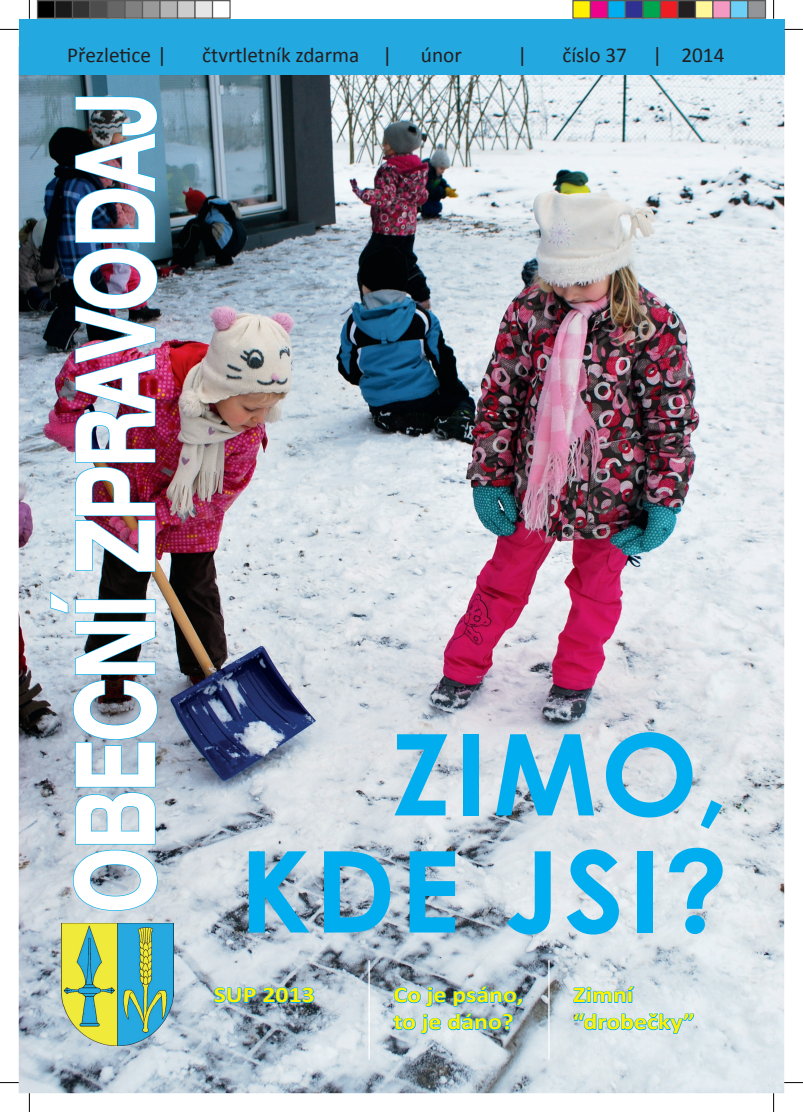
<style>
.page{position:relative;width:803px;height:1112px;background:#fff}
.page>*{position:absolute;margin:0;border:0;box-sizing:border-box;transform-origin:0 0}
.t1{font:700 112.88px "Century Gothic";letter-spacing:.035em;color:#00aeef}
.t2{font:700 expanded 109.75px "Swiss 721 BT";letter-spacing:-.03em;color:#fff;scale:.63 1}
.t3{font:700 22.5px/27px "Calibri";color:#fff101;scale:1.15 1}
.t4{font:21.25px "Calibri";color:#231f20}
</style>
<div class="page">
<img style="left:19px;top:74px;width:765px;height:1018px">
<div style="left:19px;top:19px;width:765px;height:55px;background:#23a8e0"></div>
<svg style="left:72px;top:620px;width:86px;height:291px;background:#8ca4b3"></svg>
<svg style="left:49px;top:590px;width:107px;height:24px;background:#68808b"></svg>
<img style="left:72px;top:96px;width:86px;height:476px">
<img style="left:61px;top:923px;width:112px;height:122px">
<svg style="left:213px;top:986px;width:102px;height:17px;background:#62a4c2"></svg>
<img style="left:392px;top:983px;width:131px;height:98px">
<svg style="left:572px;top:983px;width:63px;height:20px"></svg>
<svg style="left:573px;top:1010px;width:122px;height:28px;background:#add8ea"></svg>
<hr style="left:368px;top:959px;width:2px;height:100px;background:#fff">
<hr style="left:548px;top:959px;width:1px;height:100px;background:#fff">
<svg style="left:0;top:29px;width:19px;height:1px"></svg>
<svg style="left:784px;top:29px;width:19px;height:1px"></svg>
<svg style="left:0;top:1082px;width:19px;height:1px"></svg>
<svg style="left:784px;top:1082px;width:19px;height:1px"></svg>
<svg style="left:29px;top:0;width:1px;height:19px"></svg>
<svg style="left:29px;top:1092px;width:1px;height:19px"></svg>
<svg style="left:773px;top:0;width:1px;height:19px"></svg>
<svg style="left:773px;top:1092px;width:1px;height:19px"></svg>
<div style="left:38px;top:1px;width:17px;height:17px;background:#000"></div>
<div style="left:37px;top:0;width:19px;height:19px;border:1px solid #595959"></div>
<div style="left:55px;top:1px;width:18px;height:17px;background:#1a1a1a"></div>
<div style="left:54px;top:0;width:19px;height:19px;border:1px solid #595959"></div>
<div style="left:73px;top:1px;width:17px;height:17px;background:#333"></div>
<div style="left:72px;top:0;width:19px;height:19px;border:1px solid #595959"></div>
<div style="left:90px;top:1px;width:18px;height:17px;background:#4d4d4d"></div>
<div style="left:89px;top:0;width:19px;height:19px;border:1px solid #595959"></div>
<div style="left:108px;top:1px;width:17px;height:17px;background:#666"></div>
<div style="left:107px;top:0;width:19px;height:19px;border:1px solid #595959"></div>
<div style="left:125px;top:1px;width:18px;height:17px;background:#808080"></div>
<div style="left:124px;top:0;width:19px;height:19px;border:1px solid #595959"></div>
<div style="left:143px;top:1px;width:17px;height:17px;background:#999"></div>
<div style="left:142px;top:0;width:19px;height:19px;border:1px solid #595959"></div>
<div style="left:160px;top:1px;width:18px;height:17px;background:#b3b3b3"></div>
<div style="left:159px;top:0;width:19px;height:19px;border:1px solid #595959"></div>
<div style="left:178px;top:1px;width:17px;height:17px;background:#ccc"></div>
<div style="left:177px;top:0;width:19px;height:19px;border:1px solid #595959"></div>
<div style="left:195px;top:1px;width:18px;height:17px;background:#e6e6e6"></div>
<div style="left:194px;top:0;width:19px;height:19px;border:1px solid #595959"></div>
<div style="left:212px;top:0;width:19px;height:19px;border:1px solid #595959"></div>
<div style="left:573px;top:1px;width:17px;height:17px;background:#fff101"></div>
<div style="left:572px;top:0;width:19px;height:19px;border:1px solid #595959"></div>
<div style="left:590px;top:1px;width:18px;height:17px;background:#ed028c"></div>
<div style="left:590px;top:0;width:18px;height:19px;border:1px solid #595959"></div>
<div style="left:608px;top:1px;width:17px;height:17px;background:#00aeef"></div>
<div style="left:607px;top:0;width:19px;height:19px;border:1px solid #595959"></div>
<div style="left:625px;top:1px;width:18px;height:17px;background:#2e3092"></div>
<div style="left:625px;top:0;width:18px;height:19px;border:1px solid #595959"></div>
<div style="left:643px;top:1px;width:17px;height:17px;background:#00a54f"></div>
<div style="left:642px;top:0;width:19px;height:19px;border:1px solid #595959"></div>
<div style="left:660px;top:1px;width:18px;height:17px;background:#ee1d23"></div>
<div style="left:660px;top:0;width:18px;height:19px;border:1px solid #595959"></div>
<div style="left:678px;top:1px;width:17px;height:17px;background:#231f20"></div>
<div style="left:677px;top:0;width:19px;height:19px;border:1px solid #595959"></div>
<div style="left:695px;top:1px;width:18px;height:17px;background:#fff79a"></div>
<div style="left:695px;top:0;width:18px;height:19px;border:1px solid #595959"></div>
<div style="left:713px;top:1px;width:17px;height:17px;background:#f499c2"></div>
<div style="left:712px;top:0;width:19px;height:19px;border:1px solid #595959"></div>
<div style="left:730px;top:1px;width:18px;height:17px;background:#6bcff6"></div>
<div style="left:730px;top:0;width:18px;height:19px;border:1px solid #595959"></div>
<div style="left:748px;top:1px;width:17px;height:17px;background:#939598"></div>
<div style="left:747px;top:0;width:19px;height:19px;border:1px solid #595959"></div>
<p class="t4" style="left:67px;top:42px;width:101px">Přezletice |</p>
<p class="t4" style="left:202px;top:42px;width:191px">čtvrtletník zdarma |</p>
<p class="t4" style="left:421px;top:42px;width:42px">únor</p>
<p class="t4" style="left:517px;top:42px;width:11px">|</p>
<p class="t4" style="left:562px;top:42px;width:164px">číslo 37 | 2014</p>
<h2 class="t2" style="left:50px;top:912px;width:1304px;rotate:-90deg">OBECNÍ ZPRAVODAJ</h2>
<h1 class="t1" style="left:392px;top:688px;width:338px">ZIMO,</h1>
<h1 class="t1" style="left:239px;top:805px;width:491px">KDE JSI?</h1>
<p class="t3" style="left:214px;top:981px;width:90px">SUP 2013</p>
<p class="t3" style="left:393px;top:981px;width:114px">Co je psáno, to je dáno?</p>
<p class="t3" style="left:573px;top:981px;width:107px">Zimní “drobečky”</p>
</div>
